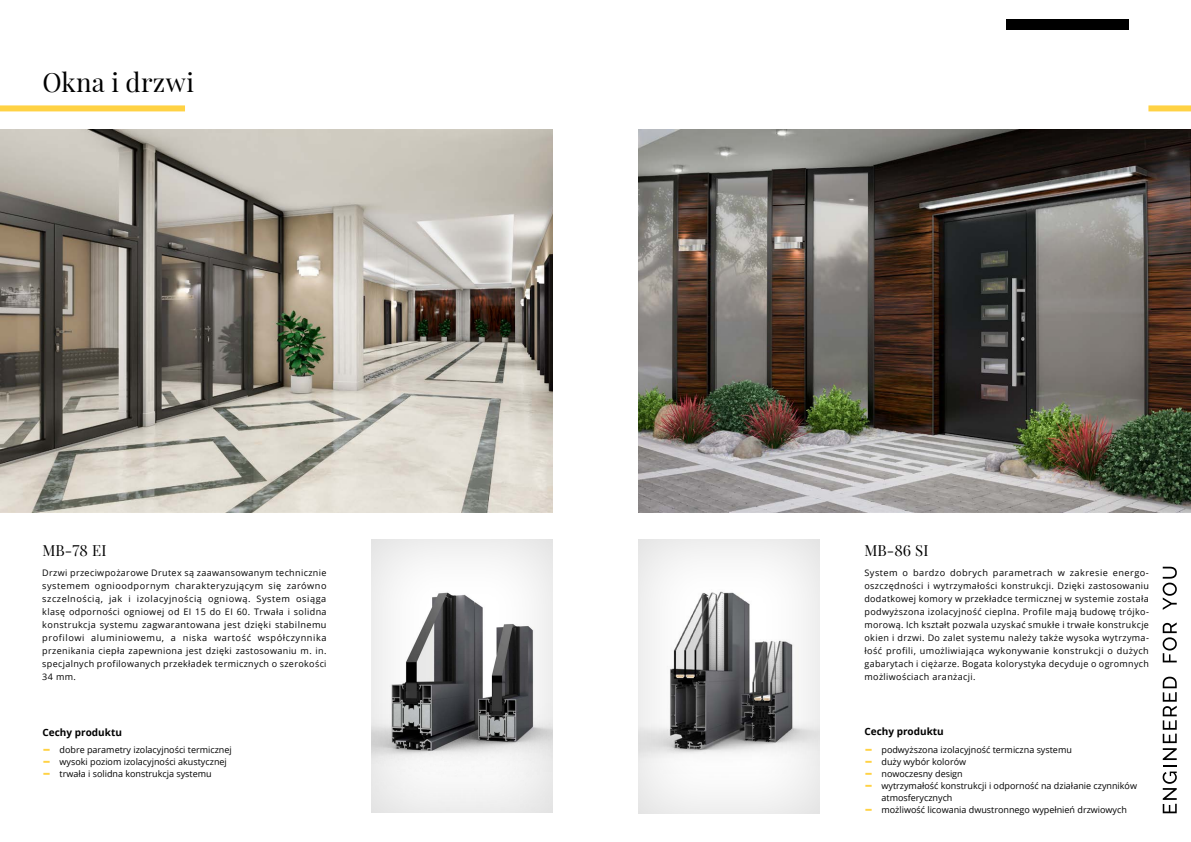
<style>
.page{position:relative;width:1191px;height:842px;background:#fff}
.page>*{position:absolute;margin:0;border:0;box-sizing:border-box;transform-origin:0 0}
.t1{font:26px "Playfair Display";letter-spacing:.015em;color:#000}
.t2{font:26px "Open Sans";color:#ffd244}
.t3{font:15px "Playfair Display";color:#000}
.t4{font:700 10px "Open Sans";color:#000}
.t5{font:9px/13px "Open Sans";color:#000;text-align:justify}
</style>
<div class="page">
<img style="left:638px;top:129px;width:553px;height:383px">
<div style="left:370px;top:538px;width:183px;height:275px;background:#000;opacity:.15"></div>
<img style="left:0;top:130px;width:553px;height:383px">
<div style="left:636px;top:538px;width:183px;height:276px;background:#000;opacity:.15"></div>
<svg style="left:1162px;top:677px;width:14px;height:136px"></svg>
<svg style="left:1162px;top:622px;width:14px;height:40px"></svg>
<svg style="left:1162px;top:567px;width:14px;height:43px"></svg>
<div style="left:0;top:105px;width:185px;height:6px;background:#ffd244"></div>
<div style="left:1148px;top:105px;width:43px;height:6px;background:#ffd244"></div>
<div style="left:1006px;top:19px;width:122px;height:10px;background:#000"></div>
<h1 class="t1" style="left:43px;top:62px;width:153px">Okna i drzwi</h1>
<h2 class="t3" style="left:43px;top:538px;width:66px">MB-78 EI</h2>
<h2 class="t3" style="left:864px;top:538px;width:66px">MB-86 SI</h2>
<p class="t5" style="left:42px;top:565px;width:286px">Drzwi przeciwpożarowe Drutex są zaawansowanym technicznie systemem ognioodpornym charakteryzującym się zarówno szczelnością, jak i izolacyjnością ogniową. System osiąga klasę odporności ogniowej od EI 15 do EI 60. Trwała i solidna konstrukcja systemu zagwarantowana jest dzięki stabilnemu profilowi aluminiowemu, a niska wartość współczynnika przenikania ciepła zapewniona jest dzięki zastosowaniu m. in. specjalnych profilowanych przekładek termicznych o szerokości 34 mm.</p>
<p class="t5" style="left:864px;top:565px;width:286px">System o bardzo dobrych parametrach w zakresie energo&shy;oszczędności i wytrzymałości konstrukcji. Dzięki zastosowaniu dodatkowej komory w przekładce termicznej w systemie została podwyższona izolacyjność cieplna. Profile mają budowę trójko&shy;morową. Ich kształt pozwala uzyskać smukłe i trwałe konstrukcje okien i drzwi. Do zalet systemu należy także wysoka wytrzyma&shy;łość profili, umożliwiająca wykonywanie konstrukcji o dużych gabarytach i ciężarze. Bogata kolorystyka decyduje o ogromnych możliwościach aranżacji.</p>
<p class="t4" style="left:43px;top:725px;width:81px">Cechy produktu</p>
<h1 class="t2" style="left:43px;top:730px;width:10px">-</h1>
<p class="t5" style="left:60px;top:743px;width:174px">dobre parametry izolacyjności termicznej</p>
<h1 class="t2" style="left:43px;top:742px;width:10px">-</h1>
<p class="t5" style="left:60px;top:755px;width:169px">wysoki poziom izolacyjności akustycznej</p>
<h1 class="t2" style="left:43px;top:754px;width:10px">-</h1>
<p class="t5" style="left:60px;top:767px;width:154px">trwała i solidna konstrukcja systemu</p>
<p class="t4" style="left:864px;top:724px;width:81px">Cechy produktu</p>
<h1 class="t2" style="left:864px;top:729px;width:10px">-</h1>
<p class="t5" style="left:881px;top:743px;width:192px">podwyższona izolacyjność termiczna systemu</p>
<h1 class="t2" style="left:864px;top:741px;width:10px">-</h1>
<p class="t5" style="left:881px;top:755px;width:86px">duży wybór kolorów</p>
<h1 class="t2" style="left:864px;top:753px;width:10px">-</h1>
<p class="t5" style="left:881px;top:767px;width:83px">nowoczesny design</p>
<h1 class="t2" style="left:864px;top:765px;width:10px">-</h1>
<p class="t5" style="left:881px;top:779px;width:257px;line-height:12px">wytrzymałość konstrukcji i odporność na działanie czynników atmosferycznych</p>
<h1 class="t2" style="left:864px;top:789px;width:10px">-</h1>
<p class="t5" style="left:881px;top:803px;width:247px">możliwość licowania dwustronnego wypełnień drzwiowych</p>
</div>
